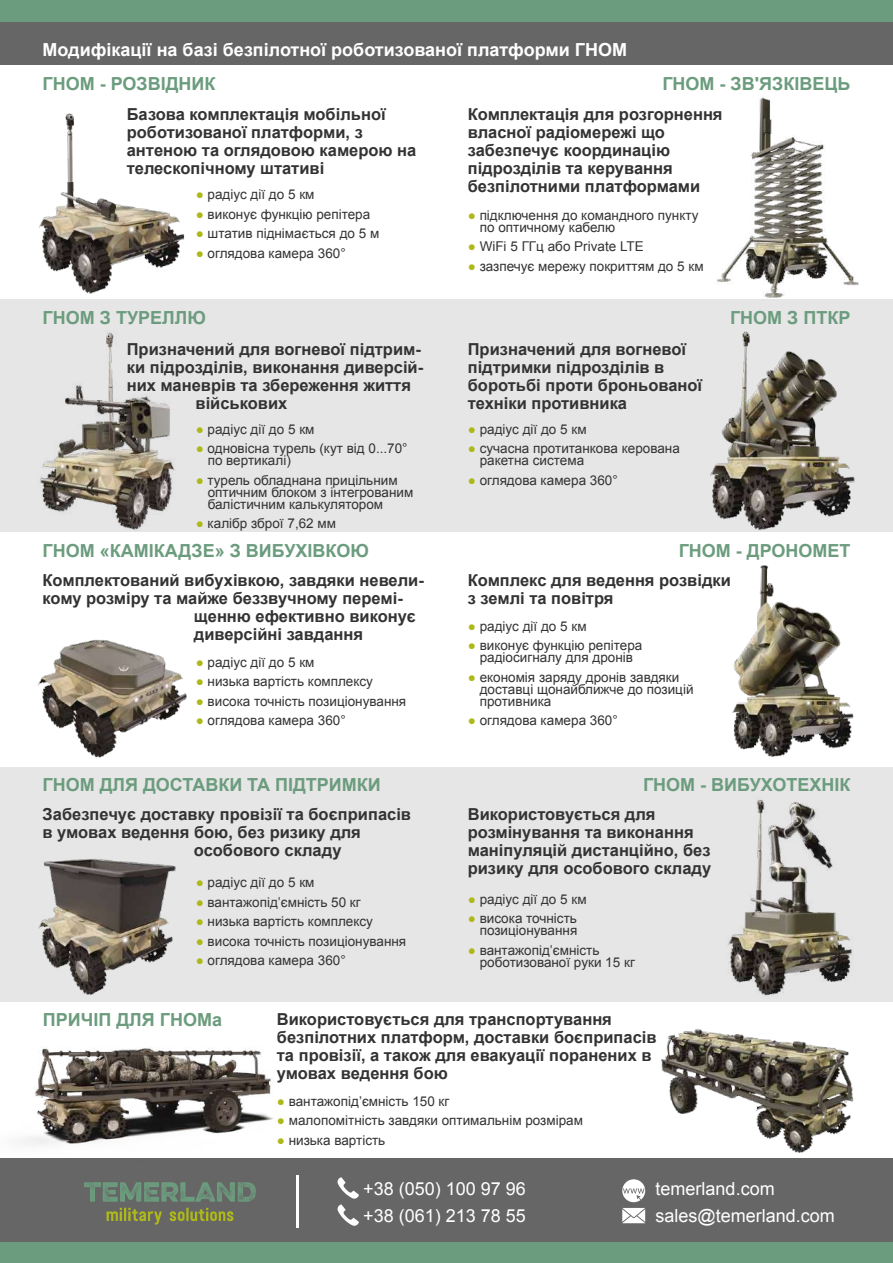
<style>
.page{position:relative;width:893px;height:1263px;background:#fff}
.page>*{position:absolute;margin:0;border:0;box-sizing:border-box;transform-origin:0 0}
.t1{font:700 18px "Arial";color:#6c9c7e}
.t2{font:18px/27px "Arial";color:#fff}
.t3{font:700 18px "Arial";color:#fff}
.t4{font:700 16.5px/18px "Arial";color:#333}
.t5{font:13.5px/12px "Arial";color:#333}
.s1{color:#aeb919}
</style>
<div class="page">
<div style="left:0;top:299px;width:893px;height:234px;background:#e6e6e6"></div>
<div style="left:0;top:767px;width:893px;height:234px;background:#e6e6e6"></div>
<div style="left:0;top:21px;width:893px;height:44px;background:#666"></div>
<div style="left:0;top:0;width:892px;height:21px;background:#6c9c7e"></div>
<div style="left:0;top:1242px;width:892px;height:21px;background:#6c9c7e"></div>
<img style="left:728px;top:799px;width:124px;height:186px">
<div style="left:0;top:1158px;width:893px;height:84px;background:#666"></div>
<img style="left:716px;top:97px;width:143px;height:201px">
<img style="left:732px;top:565px;width:122px;height:192px">
<img style="left:40px;top:332px;width:135px;height:198px">
<img style="left:710px;top:331px;width:145px;height:199px">
<img style="left:660px;top:985px;width:195px;height:168px">
<img style="left:39px;top:113px;width:146px;height:181px">
<img style="left:38px;top:859px;width:138px;height:136px">
<img style="left:38px;top:639px;width:149px;height:119px">
<img style="left:22px;top:1047px;width:277px;height:133px">
<svg style="left:622px;top:1179px;width:23px;height:23px"></svg>
<svg style="left:622px;top:1208px;width:23px;height:15px"></svg>
<svg style="left:338px;top:1204px;width:21px;height:22px"></svg>
<svg style="left:338px;top:1177px;width:21px;height:21px"></svg>
<hr style="left:296px;top:1176px;width:2px;height:52px;background:#fff">
<svg style="left:84px;top:1182px;width:172px;height:43px"></svg>
<h1 class="t3" style="left:43px;top:38px;width:586px">Модифікації на базі безпілотної роботизованої платформи ГНОМ</h1>
<h1 class="t1" style="left:43px;top:72px;width:174px">ГНОМ - РОЗВІДНИК</h1>
<h1 class="t1" style="left:662px;top:72px;width:190px">ГНОМ - ЗВ'ЯЗКІВЕЦЬ</h1>
<p class="t4" style="left:127px;top:106px;width:291px">Базова комплектація мобільної роботизованої платформи, з антеною та оглядовою камерою на телескопічному штативі</p>
<p class="t4" style="left:468px;top:106px;width:256px">Комплектація для розгорнення власної радіомережі що забезпечує координацію підрозділів та керування безпілотними платформами</p>
<p class="t5" style="left:196px;top:189px;width:120px"><span class="s1">●</span> радіус дії до 5 км</p>
<p class="t5" style="left:196px;top:208px;width:176px"><span class="s1">●</span> виконує функцію репітера</p>
<p class="t5" style="left:196px;top:228px;width:185px"><span class="s1">●</span> штатив піднімається до 5 м</p>
<p class="t5" style="left:196px;top:247px;width:152px"><span class="s1">●</span> оглядова камера 360°</p>
<p class="t5" style="left:480px;top:209px;width:220px;text-indent:-12px"><span class="s1">●</span> підключення до командного пункту по оптичному кабелю</p>
<p class="t5" style="left:468px;top:241px;width:178px"><span class="s1">●</span> WiFi 5 ГГц або Private LTE</p>
<p class="t5" style="left:468px;top:260px;width:237px"><span class="s1">●</span> зазпечує мережу покриттям до 5 км</p>
<h1 class="t1" style="left:43px;top:306px;width:165px">ГНОМ З ТУРЕЛЛЮ</h1>
<h1 class="t1" style="left:730px;top:306px;width:122px">ГНОМ З ПТКР</h1>
<p class="t4" style="left:127px;top:340px;width:296px">Призначений для вогневої підтрим-</p>
<p class="t4" style="left:127px;top:358px;width:298px">ки підрозділів, виконання диверсій-</p>
<p class="t4" style="left:127px;top:376px;width:286px">них маневрів та збереження життя</p>
<p class="t4" style="left:196px;top:394px;width:93px">військових</p>
<p class="t5" style="left:196px;top:423px;width:120px"><span class="s1">●</span> радіус дії до 5 км</p>
<p class="t5" style="left:208px;top:443px;width:201px;text-indent:-12px"><span class="s1">●</span> одновісна турель (кут від 0...70° по вертикалі)</p>
<p class="t5" style="left:208px;top:474px;width:207px;text-indent:-12px"><span class="s1">●</span> турель обладнана прицільним оптичним блоком з інтегрованим балістичним калькулятором</p>
<p class="t5" style="left:196px;top:518px;width:142px"><span class="s1">●</span> калібр зброї 7,62 мм</p>
<p class="t4" style="left:468px;top:340px;width:236px">Призначений для вогневої підтримки підрозділів в боротьбі проти броньованої техніки противника</p>
<p class="t5" style="left:468px;top:423px;width:120px"><span class="s1">●</span> радіус дії до 5 км</p>
<p class="t5" style="left:480px;top:443px;width:202px;text-indent:-12px"><span class="s1">●</span> сучасна протитанкова керована ракетна система</p>
<p class="t5" style="left:468px;top:474px;width:152px"><span class="s1">●</span> оглядова камера 360°</p>
<h1 class="t1" style="left:43px;top:539px;width:328px">ГНОМ «КАМІКАДЗЕ» З ВИБУХІВКОЮ</h1>
<h1 class="t1" style="left:679px;top:539px;width:173px">ГНОМ - ДРОНОМЕТ</h1>
<p class="t4" style="left:43px;top:571px;width:383px">Комплектований вибухівкою, завдяки невели-</p>
<p class="t4" style="left:43px;top:589px;width:362px">кому розміру та майже беззвучному перемі-</p>
<p class="t4" style="left:194px;top:607px;width:224px">щенню ефективно виконує</p>
<p class="t4" style="left:194px;top:625px;width:171px">диверсійні завдання</p>
<p class="t5" style="left:196px;top:656px;width:120px"><span class="s1">●</span> радіус дії до 5 км</p>
<p class="t5" style="left:196px;top:675px;width:179px"><span class="s1">●</span> низька вартість комплексу</p>
<p class="t5" style="left:196px;top:695px;width:212px"><span class="s1">●</span> висока точність позиціонування</p>
<p class="t5" style="left:196px;top:714px;width:152px"><span class="s1">●</span> оглядова камера 360°</p>
<p class="t4" style="left:468px;top:571px;width:265px">Комплекс для ведення розвідки з землі та повітря</p>
<p class="t5" style="left:468px;top:620px;width:120px"><span class="s1">●</span> радіус дії до 5 км</p>
<p class="t5" style="left:468px;top:640px;width:176px;text-align:center"><span class="s1">●</span> виконує функцію репітера радіосигналу для дронів</p>
<p class="t5" style="left:480px;top:671px;width:215px;text-indent:-12px"><span class="s1">●</span> економія заряду дронів завдяки доставці щонайближче до позицій противника</p>
<p class="t5" style="left:468px;top:715px;width:152px"><span class="s1">●</span> оглядова камера 360°</p>
<h1 class="t1" style="left:43px;top:773px;width:340px">ГНОМ ДЛЯ ДОСТАВКИ ТА ПІДТРИМКИ</h1>
<h1 class="t1" style="left:643px;top:773px;width:209px">ГНОМ - ВИБУХОТЕХНІК</h1>
<p class="t4" style="left:43px;top:806px;width:370px">Забезпечує доставку провізії та боєприпасів</p>
<p class="t4" style="left:43px;top:824px;width:320px">в умовах ведення бою, без ризику для</p>
<p class="t4" style="left:194px;top:842px;width:149px">особового складу</p>
<p class="t5" style="left:196px;top:877px;width:120px"><span class="s1">●</span> радіус дії до 5 км</p>
<p class="t5" style="left:196px;top:896px;width:167px"><span class="s1">●</span> вантажопід’ємність 50 кг</p>
<p class="t5" style="left:196px;top:916px;width:179px"><span class="s1">●</span> низька вартість комплексу</p>
<p class="t5" style="left:196px;top:935px;width:212px"><span class="s1">●</span> висока точність позиціонування</p>
<p class="t5" style="left:196px;top:955px;width:152px"><span class="s1">●</span> оглядова камера 360°</p>
<p class="t4" style="left:468px;top:806px;width:245px">Використовується для розмінування та виконання маніпуляцій дистанційно, без ризику для особового складу</p>
<p class="t5" style="left:468px;top:893px;width:120px"><span class="s1">●</span> радіус дії до 5 км</p>
<p class="t5" style="left:468px;top:913px;width:111px;text-align:right"><span class="s1">●</span> висока точність позиціонування</p>
<p class="t5" style="left:480px;top:944px;width:157px;text-indent:-12px"><span class="s1">●</span> вантажопід’ємність роботизованої руки 15 кг</p>
<h1 class="t1" style="left:43px;top:1007px;width:181px">ПРИЧІП ДЛЯ ГНОМа</h1>
<p class="t4" style="left:277px;top:1011px;width:381px">Використовується для транспортування безпілотних платформ, доставки боєприпасів та провізії, а також для евакуації поранених в умовах ведення бою</p>
<p class="t5" style="left:277px;top:1095px;width:174px"><span class="s1">●</span> вантажопід’ємність 150 кг</p>
<p class="t5" style="left:277px;top:1114px;width:308px"><span class="s1">●</span> малопомітність завдяки оптимальнім розмірам</p>
<p class="t5" style="left:277px;top:1134px;width:110px"><span class="s1">●</span> низька вартість</p>
<h1 class="t2" style="left:363px;top:1175px;width:164px">+38 (050) 100 97 96 +38 (061) 213 78 55</h1>
<h1 class="t2" style="left:656px;top:1175px;width:181px">temerland.com sales@temerland.com</h1>
</div>
